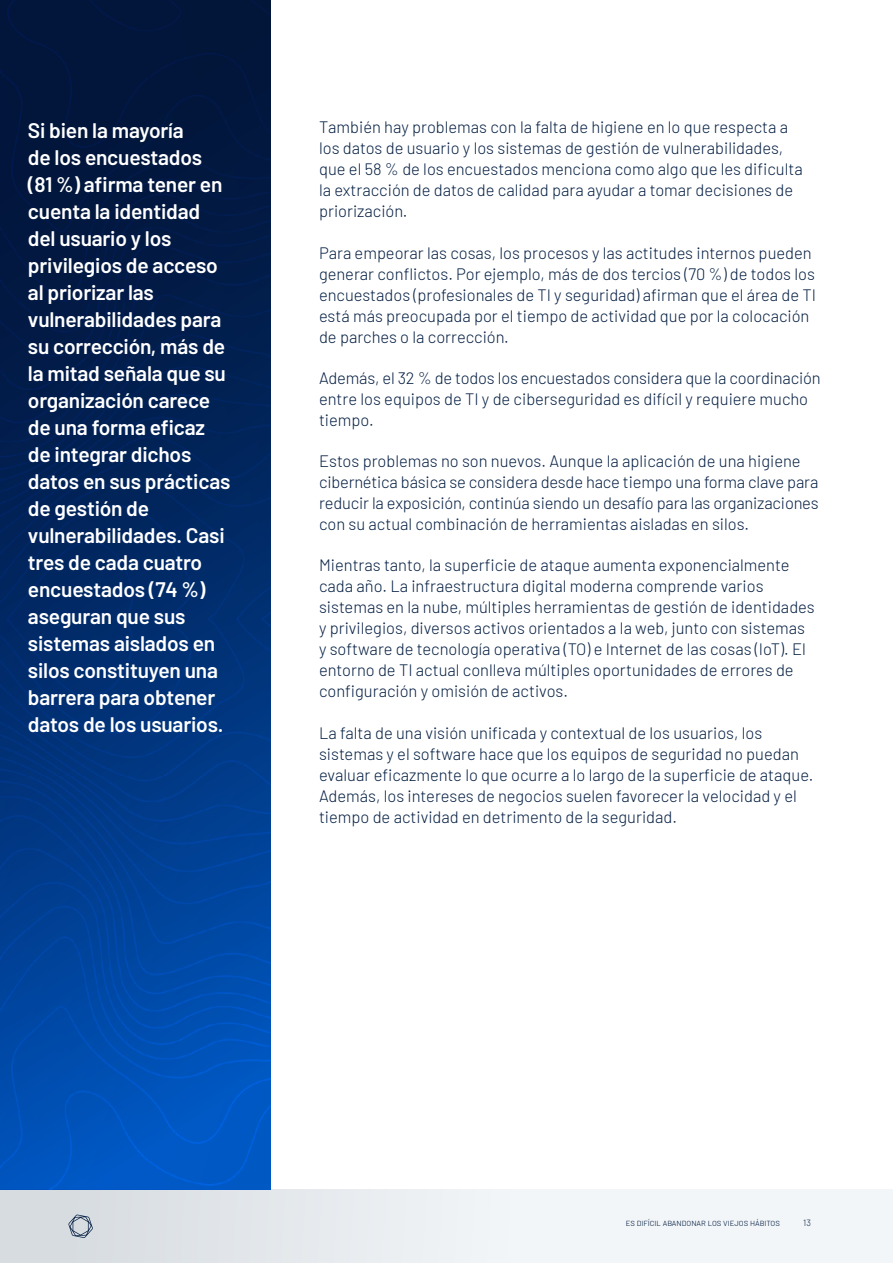
<style>
.page{position:relative;width:893px;height:1263px;background:#fff}
.page>*{position:absolute;margin:0;border:0;box-sizing:border-box;transform-origin:0 0}
.t1{font:600 21px/27px "Barlow";letter-spacing:-.01em;color:#fff}
.t2{font:300 16.5px/21px "Barlow";color:#041e42}
.t3{font:300 9px "Barlow";color:#041e42}
</style>
<div class="page">
<div style="left:0;top:1189px;width:893px;height:74px;background:linear-gradient(to right,#d9dee3,#fbfdfe)"></div>
<svg style="left:68px;top:1214px;width:25px;height:24px"></svg>
<svg style="left:0;top:0;width:271px;height:1189px;background:#012f71"></svg>
<p class="t1" style="left:28px;top:115px;width:204px">Si bien la mayoría<br>de los encuestados (81 %) afirma tener en cuenta la identidad del usuario y los privilegios de acceso al priorizar las vulnerabilidades para su corrección, más de la mitad señala que su organización carece de una forma eficaz de integrar dichos datos en sus prácticas de gestión de vulnerabilidades. Casi tres de cada cuatro encuestados (74 %) aseguran que sus sistemas aislados en silos constituyen una barrera para obtener datos de los usuarios.</p>
<p class="t2" style="left:319px;top:116px;width:485px">También hay problemas con la falta de higiene en lo que respecta a los datos de usuario y los sistemas de gestión de vulnerabilidades, que el 58 % de los encuestados menciona como algo que les dificulta la extracción de datos de calidad para ayudar a tomar decisiones de priorización.</p>
<p class="t2" style="left:319px;top:241px;width:498px">Para empeorar las cosas, los procesos y las actitudes internos pueden generar conflictos. Por ejemplo, más de dos tercios (70 %) de todos los encuestados (profesionales de TI y seguridad) afirman que el área de TI está más preocupada por el tiempo de actividad que por la colocación de parches o la corrección.</p>
<p class="t2" style="left:319px;top:366px;width:503px">Además, el 32 % de todos los encuestados considera que la coordinación entre los equipos de TI y de ciberseguridad es difícil y requiere mucho tiempo.</p>
<p class="t2" style="left:319px;top:449px;width:501px">Estos problemas no son nuevos. Aunque la aplicación de una higiene cibernética básica se considera desde hace tiempo una forma clave para reducir la exposición, continúa siendo un desafío para las organizaciones con su actual combinación de herramientas aisladas en silos.</p>
<p class="t2" style="left:319px;top:554px;width:497px">Mientras tanto, la superficie de ataque aumenta exponencialmente cada año. La infraestructura digital moderna comprende varios sistemas en la nube, múltiples herramientas de gestión de identidades y privilegios, diversos activos orientados a la web, junto con sistemas y software de tecnología operativa (TO) e Internet de las cosas (IoT). El entorno de TI actual conlleva múltiples oportunidades de errores de configuración y omisión de activos.</p>
<p class="t2" style="left:319px;top:721px;width:496px">La falta de una visión unificada y contextual de los usuarios, los sistemas y el software hace que los equipos de seguridad no puedan evaluar eficazmente lo que ocurre a lo largo de la superficie de ataque.<br>Además, los intereses de negocios suelen favorecer la velocidad y el tiempo de actividad en detrimento de la seguridad.</p>
<p class="t3" style="left:626px;top:1216px;width:156px">Es difícil abandonar los viejos hábitos</p>
<p class="t3" style="left:803px;top:1216px;width:9px">13</p>
</div>
